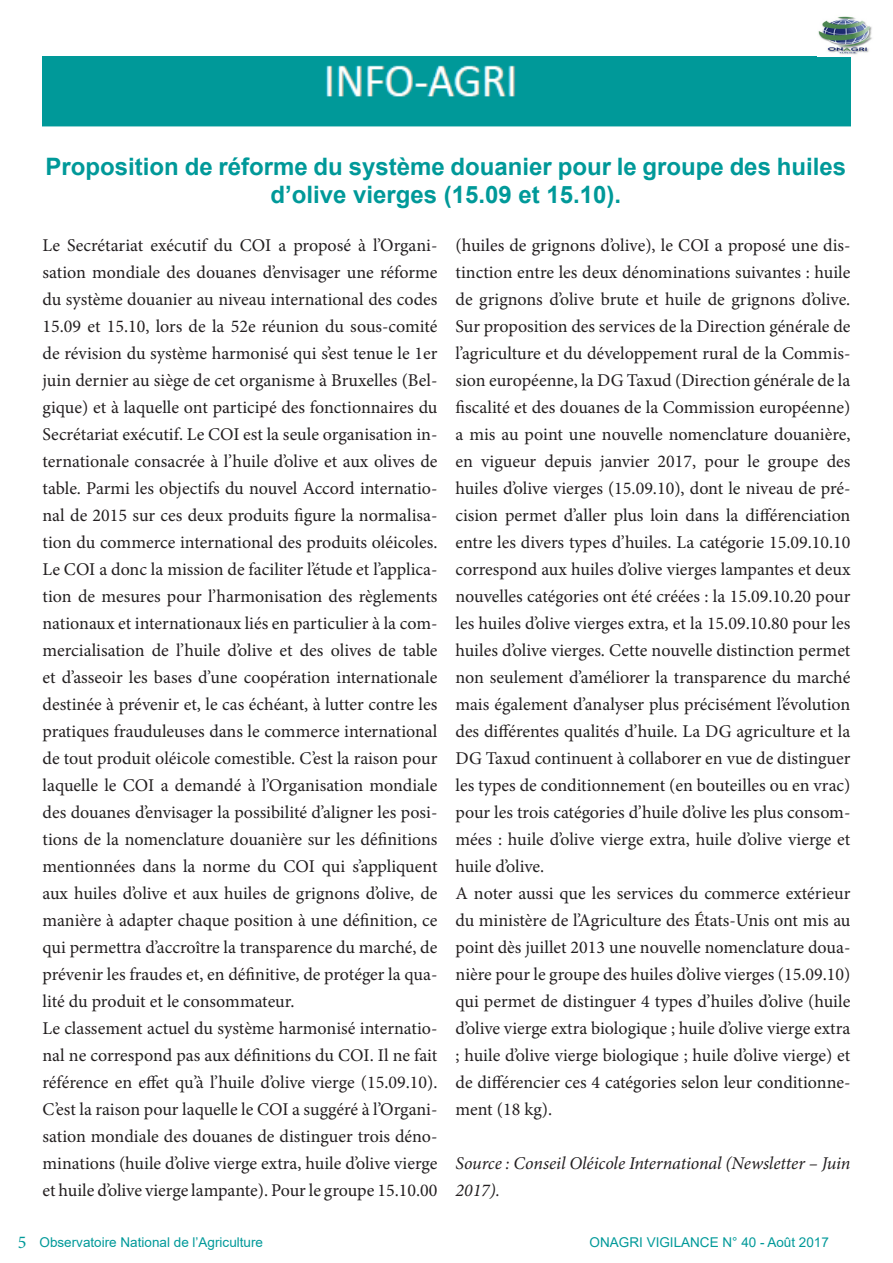
<style>
.page{position:relative;width:893px;height:1263px;background:#fff}
.page>*{position:absolute;margin:0;border:0;box-sizing:border-box;transform-origin:0 0}
.t1{font:700 24px/28.8px "Arial";color:#099;text-align:center}
.t2{font:18px/27px "Minion Pro";color:#231f20;text-align:justify}
.t3{font:italic 18px/27px "Minion Pro";letter-spacing:-.005em;color:#231f20}
.t4{font:18px "Minion Pro";color:#099}
.t5{font:13.5px "Arial";color:#099}
</style>
<div class="page">
<img style="left:43px;top:57px;width:807px;height:70px">
<img style="left:818px;top:16px;width:54px;height:39px">
<p class="t1" style="left:46px;top:152px;width:802px">Proposition de réforme du système douanier pour le groupe des huiles d’olive vierges (15.09 et 15.10).</p>
<p class="t2" style="left:43px;top:232px;width:396px">Le Secrétariat exécutif du COI a proposé à l’Organi&shy;sation mondiale des douanes d’envisager une réforme du système douanier au niveau international des codes 15.09 et 15.10, lors de la 52e réunion du sous-comité de révision du système harmonisé qui s’est tenue le 1er juin dernier au siège de cet organisme à Bruxelles (Bel&shy;gique) et à laquelle ont participé des fonctionnaires du Secrétariat exécutif. Le COI est la seule organisation in&shy;ternationale consacrée à l’huile d’olive et aux olives de table. Parmi les objectifs du nouvel Accord internatio&shy;nal de 2015 sur ces deux produits figure la normalisa&shy;tion du commerce international des produits oléicoles.<br>Le COI a donc la mission de faciliter l’étude et l’applica&shy;tion de mesures pour l’harmonisation des règlements nationaux et internationaux liés en particulier à la com&shy;mercialisation de l’huile d’olive et des olives de table et d’asseoir les bases d’une coopération internationale destinée à prévenir et, le cas échéant, à lutter contre les pratiques frauduleuses dans le commerce international de tout produit oléicole comestible. C’est la raison pour laquelle le COI a demandé à l’Organisation mondiale des douanes d’envisager la possibilité d’aligner les posi&shy;tions de la nomenclature douanière sur les définitions mentionnées dans la norme du COI qui s’appliquent aux huiles d’olive et aux huiles de grignons d’olive, de manière à adapter chaque position à une définition, ce qui permettra d’accroître la transparence du marché, de prévenir les fraudes et, en définitive, de protéger la qua&shy;lité du produit et le consommateur.</p>
<p class="t2" style="left:43px;top:1015px;width:396px">Le classement actuel du système harmonisé internatio&shy;nal ne correspond pas aux définitions du COI. Il ne fait référence en effet qu’à l’huile d’olive vierge (15.09.10).<br>C’est la raison pour laquelle le COI a suggéré à l’Organi&shy;sation mondiale des douanes de distinguer trois déno&shy;minations (huile d’olive vierge extra, huile d’olive vierge et huile d’olive vierge lampante). Pour le groupe 15.10.00</p>
<p class="t2" style="left:455px;top:232px;width:396px">(huiles de grignons d’olive), le COI a proposé une dis&shy;tinction entre les deux dénominations suivantes : huile de grignons d’olive brute et huile de grignons d’olive.<br>Sur proposition des services de la Direction générale de l’agriculture et du développement rural de la Commis&shy;sion européenne, la DG Taxud (Direction générale de la fiscalité et des douanes de la Commission européenne) a mis au point une nouvelle nomenclature douanière, en vigueur depuis janvier 2017, pour le groupe des huiles d’olive vierges (15.09.10), dont le niveau de pré&shy;cision permet d’aller plus loin dans la différenciation entre les divers types d’huiles. La catégorie 15.09.10.10 correspond aux huiles d’olive vierges lampantes et deux nouvelles catégories ont été créées : la 15.09.10.20 pour les huiles d’olive vierges extra, et la 15.09.10.80 pour les huiles d’olive vierges. Cette nouvelle distinction permet non seulement d’améliorer la transparence du marché mais également d’analyser plus précisément l’évolution des différentes qualités d’huile. La DG agriculture et la DG Taxud continuent à collaborer en vue de distinguer les types de conditionnement (en bouteilles ou en vrac) pour les trois catégories d’huile d’olive les plus consom&shy;mées : huile d’olive vierge extra, huile d’olive vierge et huile d’olive.</p>
<p class="t2" style="left:455px;top:880px;width:396px">A noter aussi que les services du commerce extérieur du ministère de l’Agriculture des États-Unis ont mis au point dès juillet 2013 une nouvelle nomenclature doua&shy;nière pour le groupe des huiles d’olive vierges (15.09.10) qui permet de distinguer 4 types d’huiles d’olive (huile d’olive vierge extra biologique ; huile d’olive vierge extra ; huile d’olive vierge biologique ; huile d’olive vierge) et de différencier ces 4 catégories selon leur conditionne&shy;ment (18 kg).</p>
<p class="t3" style="left:455px;top:1150px;width:396px">Source : Conseil Oléicole International (Newsletter – Juin<br>2017).</p>
<p class="t4" style="left:18px;top:1230px;width:10px">5</p>
<p class="t5" style="left:40px;top:1232px;width:225px">Observatoire National de l’Agriculture</p>
<p class="t5" style="left:590px;top:1232px;width:241px">ONAGRI VIGILANCE N° 40 - Août 2017</p>
</div>
